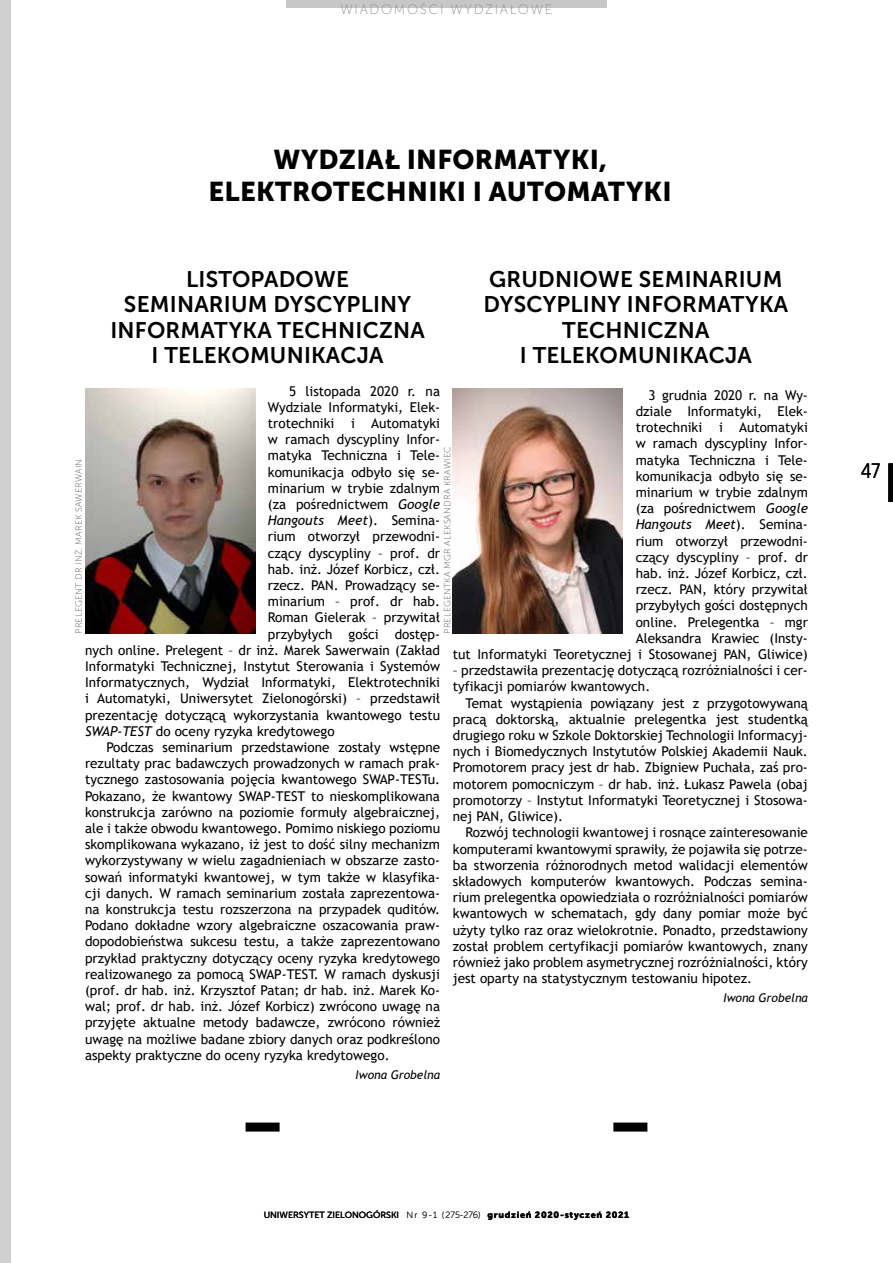
<style>
.page{position:relative;width:893px;height:1263px;background:#fff}
.page>*{position:absolute;margin:0;border:0;box-sizing:border-box;transform-origin:0 0}
.t1{font:27px/31.5px "Museo Sans 900";letter-spacing:.01em;color:#000;text-align:center}
.t2{font:22.5px/25.5px "Museo Sans 700";letter-spacing:.01em;color:#000;text-align:center}
.t3{font:21px "EFN Bureau OT";color:#000}
.t4{font:13.5px/16.2px "Trebuchet MS";color:#000;text-align:justify}
.t5{font:italic 13.5px "Trebuchet MS";color:#000}
.t6{font:13.5px "Museo Sans 100";letter-spacing:.12em;color:#929292}
.t7{font:italic 12px "Trebuchet MS";color:#000}
.t8{font:9px "Museo Sans 500";letter-spacing:-.005em;color:#000}
.t9{font:9px "Museo Sans 100";letter-spacing:.02em;color:#575756}
.s1{font-style:italic}
.s2{font-style:normal}
.s3{font-family:"Museo Sans 100"}
.s4{font-family:"Museo Sans 900"}
</style>
<div class="page">
<div style="left:286px;top:0;width:321px;height:8px;background:#c7c7c7"></div>
<div style="left:0;top:0;width:11px;height:1263px;background:#d0d0d0"></div>
<div style="left:246px;top:1122px;width:34px;height:9px;background:#000"></div>
<div style="left:613px;top:1122px;width:34px;height:9px;background:#000"></div>
<div style="left:888px;top:463px;width:5px;height:39px;background:#161616"></div>
<hr style="left:889px;top:463px;width:4px;height:39px;background:#000">
<img style="left:85px;top:388px;width:170px;height:246px">
<img style="left:453px;top:388px;width:170px;height:246px">
<p class="t6" style="left:341px;top:3px;width:213px">WIADOMOŚCI WYDZIAŁOWE</p>
<h1 class="t1" style="left:208px;top:144px;width:465px">WYDZIAŁ INFORMATYKI,<br>ELEKTROTECHNIKI I AUTOMATYKI</h1>
<h2 class="t2" style="left:110px;top:266px;width:316px">LISTOPADOWE<br>SEMINARIUM DYSCYPLINY<br>INFORMATYKA TECHNICZNA<br>I TELEKOMUNIKACJA</h2>
<p class="t4" style="left:268px;top:383px;width:174px;text-indent:21px">5 listopada 2020 r. na Wydziale Informatyki, Elek&shy;trotechniki</p>
<h2 class="t2" style="left:483px;top:266px;width:306px">GRUDNIOWE SEMINARIUM<br>DYSCYPLINY INFORMATYKA<br>TECHNICZNA<br>I TELEKOMUNIKACJA</h2>
<p class="t4" style="left:636px;top:387px;width:174px;text-indent:13px">3 grudnia 2020 r. na Wy&shy;dziale Informatyki, Elek&shy;trotechniki</p>
<p class="t4" style="left:351px;top:415px;width:90px">i Automatyki</p>
<p class="t4" style="left:268px;top:431px;width:174px">w ramach dyscypliny Infor-</p>
<p class="t4" style="left:268px;top:447px;width:174px">matyka Techniczna i Tele-</p>
<p class="t4" style="left:268px;top:464px;width:174px">komunikacja odbyło się se-</p>
<p class="t4" style="left:268px;top:480px;width:174px">minarium w trybie zdalnym</p>
<p class="t4" style="left:268px;top:496px;width:174px">(za pośrednictwem <span class="s1">Google</span></p>
<p class="t5" style="left:268px;top:512px;width:174px">Hangouts Meet<span class="s2">). Semina-</span></p>
<p class="t4" style="left:268px;top:528px;width:174px">rium otworzył przewodni-</p>
<p class="t4" style="left:268px;top:545px;width:174px">czący dyscypliny – prof. dr</p>
<p class="t4" style="left:268px;top:561px;width:174px">hab. inż. Józef Korbicz, czł.</p>
<p class="t4" style="left:268px;top:577px;width:174px">rzecz. PAN. Prowadzący se-</p>
<p class="t4" style="left:268px;top:593px;width:174px">minarium – prof. dr hab.</p>
<p class="t4" style="left:268px;top:609px;width:174px">Roman Gielerak – przywitał</p>
<p class="t4" style="left:268px;top:626px;width:174px">przybyłych gości dostęp-</p>
<p class="t4" style="left:85px;top:642px;width:357px">nych online. Prelegent – dr inż. Marek Sawerwain (Zakład</p>
<p class="t4" style="left:85px;top:658px;width:357px">Informatyki Technicznej, Instytut Sterowania i Systemów</p>
<p class="t4" style="left:85px;top:674px;width:357px">Informatycznych, Wydział Informatyki, Elektrotechniki</p>
<p class="t4" style="left:85px;top:690px;width:357px">i Automatyki, Uniwersytet Zielonogórski) – przedstawił</p>
<p class="t4" style="left:85px;top:707px;width:357px">prezentację dotyczącą wykorzystania kwantowego testu</p>
<p class="t4" style="left:85px;top:723px;width:251px"><span class="s1">SWAP-TEST</span> do oceny ryzyka kredytowego</p>
<p class="t4" style="left:106px;top:739px;width:335px">Podczas seminarium przedstawione zostały wstępne</p>
<p class="t4" style="left:85px;top:755px;width:357px">rezultaty prac badawczych prowadzonych w ramach prak-</p>
<p class="t4" style="left:85px;top:771px;width:357px">tycznego zastosowania pojęcia kwantowego SWAP-TESTu.</p>
<p class="t4" style="left:85px;top:788px;width:357px">Pokazano, że kwantowy SWAP-TEST to nieskomplikowana</p>
<p class="t4" style="left:85px;top:804px;width:357px">konstrukcja zarówno na poziomie formuły algebraicznej,</p>
<p class="t4" style="left:85px;top:820px;width:357px">ale i także obwodu kwantowego. Pomimo niskiego poziomu</p>
<p class="t4" style="left:85px;top:836px;width:357px">skomplikowana wykazano, iż jest to dość silny mechanizm</p>
<p class="t4" style="left:85px;top:852px;width:357px">wykorzystywany w wielu zagadnieniach w obszarze zasto-</p>
<p class="t4" style="left:85px;top:869px;width:357px">sowań informatyki kwantowej, w tym także w klasyfika-</p>
<p class="t4" style="left:85px;top:885px;width:357px">cji danych. W ramach seminarium została zaprezentowa-</p>
<p class="t4" style="left:85px;top:901px;width:357px">na konstrukcja testu rozszerzona na przypadek quditów.</p>
<p class="t4" style="left:85px;top:917px;width:357px">Podano dokładne wzory algebraiczne oszacowania praw-</p>
<p class="t4" style="left:85px;top:933px;width:357px">dopodobieństwa sukcesu testu, a także zaprezentowano</p>
<p class="t4" style="left:85px;top:950px;width:357px">przykład praktyczny dotyczący oceny ryzyka kredytowego</p>
<p class="t4" style="left:85px;top:966px;width:357px">realizowanego za pomocą SWAP-TEST. W ramach dyskusji</p>
<p class="t4" style="left:85px;top:982px;width:357px">(prof. dr hab. inż. Krzysztof Patan; dr hab. inż. Marek Ko-</p>
<p class="t4" style="left:85px;top:998px;width:357px">wal; prof. dr hab. inż. Józef Korbicz) zwrócono uwagę na</p>
<p class="t4" style="left:85px;top:1014px;width:357px">przyjęte aktualne metody badawcze, zwrócono również</p>
<p class="t4" style="left:85px;top:1031px;width:357px">uwagę na możliwe badane zbiory danych oraz podkreślono</p>
<p class="t4" style="left:85px;top:1047px;width:306px">aspekty praktyczne do oceny ryzyka kredytowego.</p>
<p class="t7" style="left:356px;top:1067px;width:86px">Iwona Grobelna</p>
<p class="t4" style="left:453px;top:419px;width:357px;text-align:right">i Automatyki<br>w ramach dyscypliny Infor-<br>matyka Techniczna i Tele-<br>komunikacja odbyło się se-<br>minarium w trybie zdalnym<br>(za pośrednictwem <span class="s1">Google<br>Hangouts Meet</span>). Semina-<br>rium otworzył przewodni-<br>czący dyscypliny – prof. dr<br>hab. inż. Józef Korbicz, czł.<br>rzecz. PAN, który przywitał<br>przybyłych gości dostępnych<br>online. Prelegentka – mgr<br>Aleksandra Krawiec (Insty-<br>tut Informatyki Teoretycznej i Stosowanej PAN, Gliwice)</p>
<p class="t4" style="left:453px;top:662px;width:357px">– przedstawiła prezentację dotyczącą rozróżnialności i cer&shy;tyfikacji pomiarów kwantowych.</p>
<p class="t4" style="left:453px;top:695px;width:357px;text-indent:13px">Temat wystąpienia powiązany jest z przygotowywaną pracą doktorską, aktualnie prelegentka jest studentką drugiego roku w Szkole Doktorskiej Technologii Informacyj&shy;nych i Biomedycznych Instytutów Polskiej Akademii Nauk.<br>Promotorem pracy jest dr hab. Zbigniew Puchała, zaś pro&shy;motorem pomocniczym – dr hab. inż. Łukasz Pawela (obaj promotorzy – Instytut Informatyki Teoretycznej i Stosowa&shy;nej PAN, Gliwice).</p>
<p class="t4" style="left:453px;top:824px;width:357px;text-indent:13px">Rozwój technologii kwantowej i rosnące zainteresowanie komputerami kwantowymi sprawiły, że pojawiła się potrze&shy;ba stworzenia różnorodnych metod walidacji elementów składowych komputerów kwantowych. Podczas semina&shy;rium prelegentka opowiedziała o rozróżnialności pomiarów kwantowych w schematach, gdy dany pomiar może być użyty tylko raz oraz wielokrotnie. Ponadto, przedstawiony został problem certyfikacji pomiarów kwantowych, znany również jako problem asymetrycznej rozróżnialności, który jest oparty na statystycznym testowaniu hipotez.</p>
<p class="t7" style="left:723px;top:990px;width:86px">Iwona Grobelna</p>
<p class="t9" style="left:443px;top:634px;width:189px;rotate:-90deg">PRELEGENTKA MGR ALEKSANDRA KRAWIEC</p>
<p class="t9" style="left:74px;top:634px;width:176px;rotate:-90deg">PRELEGENT DR INŻ. MAREK SAWERWAIN</p>
<p class="t8" style="left:264px;top:1210px;width:367px">UNIWERSYTET ZIELONOGÓRSKI <span class="s3">Nr 9-1 (275-276)</span> <span class="s4">grudzień 2020-styczeń 2021</span></p>
<h3 class="t3" style="left:861px;top:459px;width:21px">47</h3>
</div>
